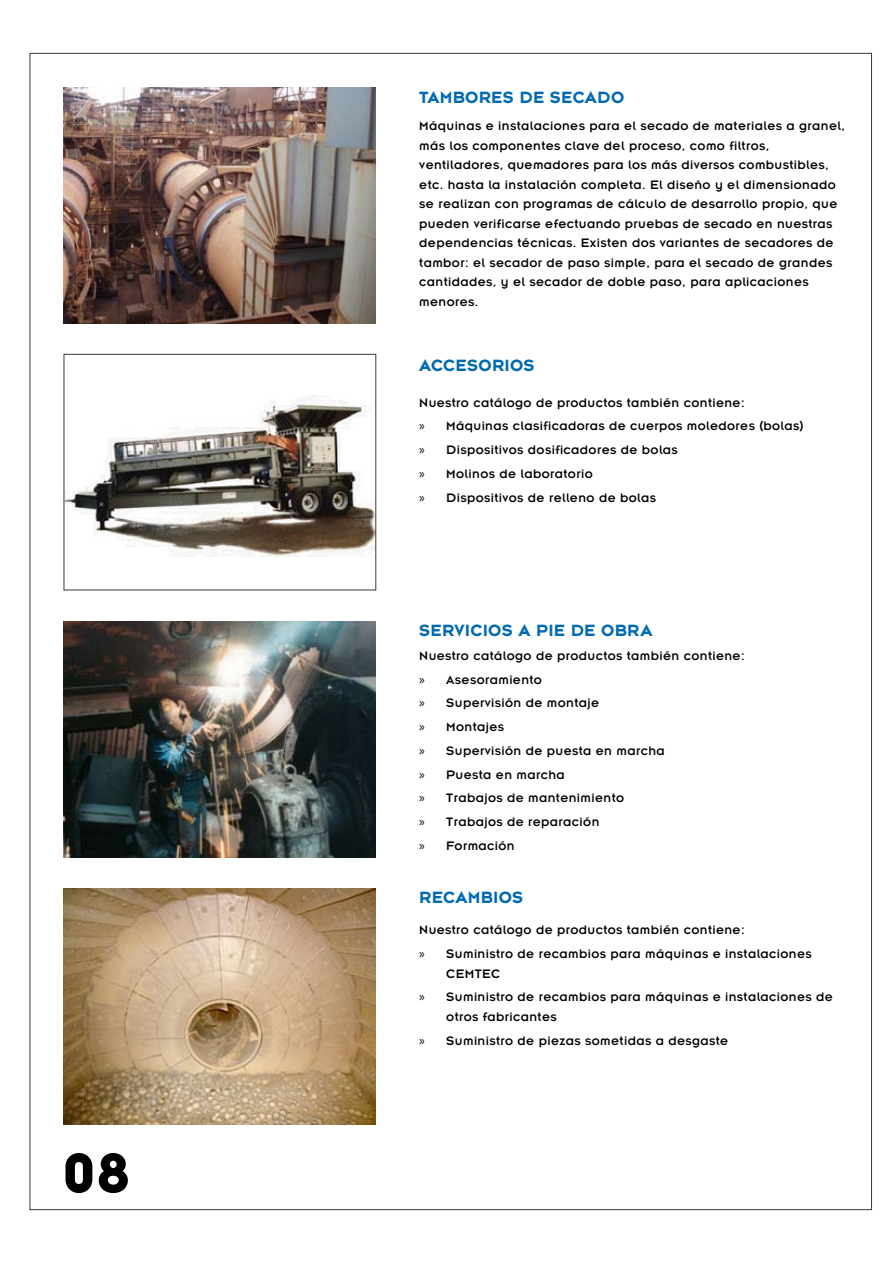
<style>
.page{position:relative;width:893px;height:1263px;background:#fff}
.page>*{position:absolute;margin:0;border:0;box-sizing:border-box;transform-origin:0 0}
.t1{font:700 61.5px "Bonn";color:#000}
.t2{font:500 18px "Bonn";letter-spacing:.03em;color:#006ab2}
.t3{font:300 13.5px/23.7px "Bonn";letter-spacing:.03em;color:#000}
.t4{font:13.5px/23.7px "Myriad Pro";color:#000;text-align:justify}
</style>
<div class="page">
<img style="left:64px;top:888px;width:312px;height:236px">
<img style="left:66px;top:396px;width:308px;height:160px">
<div style="left:64px;top:354px;width:312px;height:236px;border:1px solid #3c3533"></div>
<img style="left:64px;top:621px;width:312px;height:236px">
<img style="left:64px;top:87px;width:312px;height:236px">
<h1 class="t1" style="left:62px;top:1143px;width:68px">08</h1>
<h2 class="t2" style="left:419px;top:89px;width:206px">TAMBORES DE SECADO</h2>
<p class="t3" style="left:419px;top:116px;width:427px;line-height:19.5px">Máquinas e instalaciones para el secado de materiales a granel, más los componentes clave del proceso, como filtros, ventiladores, quemadores para los más diversos combustibles, etc. hasta la instalación completa. El diseño y el dimensionado se realizan con programas de cálculo de desarrollo propio, que pueden verificarse efectuando pruebas de secado en nuestras dependencias técnicas. Existen dos variantes de secadores de tambor: el secador de paso simple, para el secado de grandes cantidades, y el secador de doble paso, para aplicaciones menores.</p>
<h2 class="t2" style="left:419px;top:357px;width:117px">ACCESORIOS</h2>
<p class="t3" style="left:446px;top:391px;width:359px;text-indent:-27px">Nuestro catálogo de productos también contiene:<br>Máquinas clasificadoras de cuerpos moledores (bolas)<br>Dispositivos dosificadores de bolas<br>Molinos de laboratorio<br>Dispositivos de relleno de bolas</p>
<p class="t4" style="left:419px;top:414px;width:7px">» » » »</p>
<h2 class="t2" style="left:419px;top:622px;width:234px">SERVICIOS A PIE DE OBRA</h2>
<p class="t3" style="left:446px;top:644px;width:300px;text-indent:-27px">Nuestro catálogo de productos también contiene:<br>Asesoramiento<br>Supervisión de montaje<br>Montajes<br>Supervisión de puesta en marcha<br>Puesta en marcha<br>Trabajos de mantenimiento<br>Trabajos de reparación<br>Formación</p>
<p class="t4" style="left:419px;top:667px;width:7px">» » » » » » » »</p>
<h2 class="t2" style="left:419px;top:889px;width:105px">RECAMBIOS</h2>
<p class="t3" style="left:446px;top:918px;width:367px;text-indent:-27px">Nuestro catálogo de productos también contiene:<br>Suministro de recambios para máquinas e instalaciones</p>
<p class="t3" style="left:446px;top:962px;width:388px">CEMTEC<br>Suministro de recambios para máquinas e instalaciones de</p>
<p class="t3" style="left:446px;top:1005px;width:283px">otros fabricantes<br>Suministro de piezas sometidas a desgaste</p>
<p class="t4" style="left:419px;top:942px;width:7px">»</p>
<p class="t4" style="left:419px;top:985px;width:7px">»</p>
<p class="t4" style="left:419px;top:1028px;width:7px">»</p>
</div>
